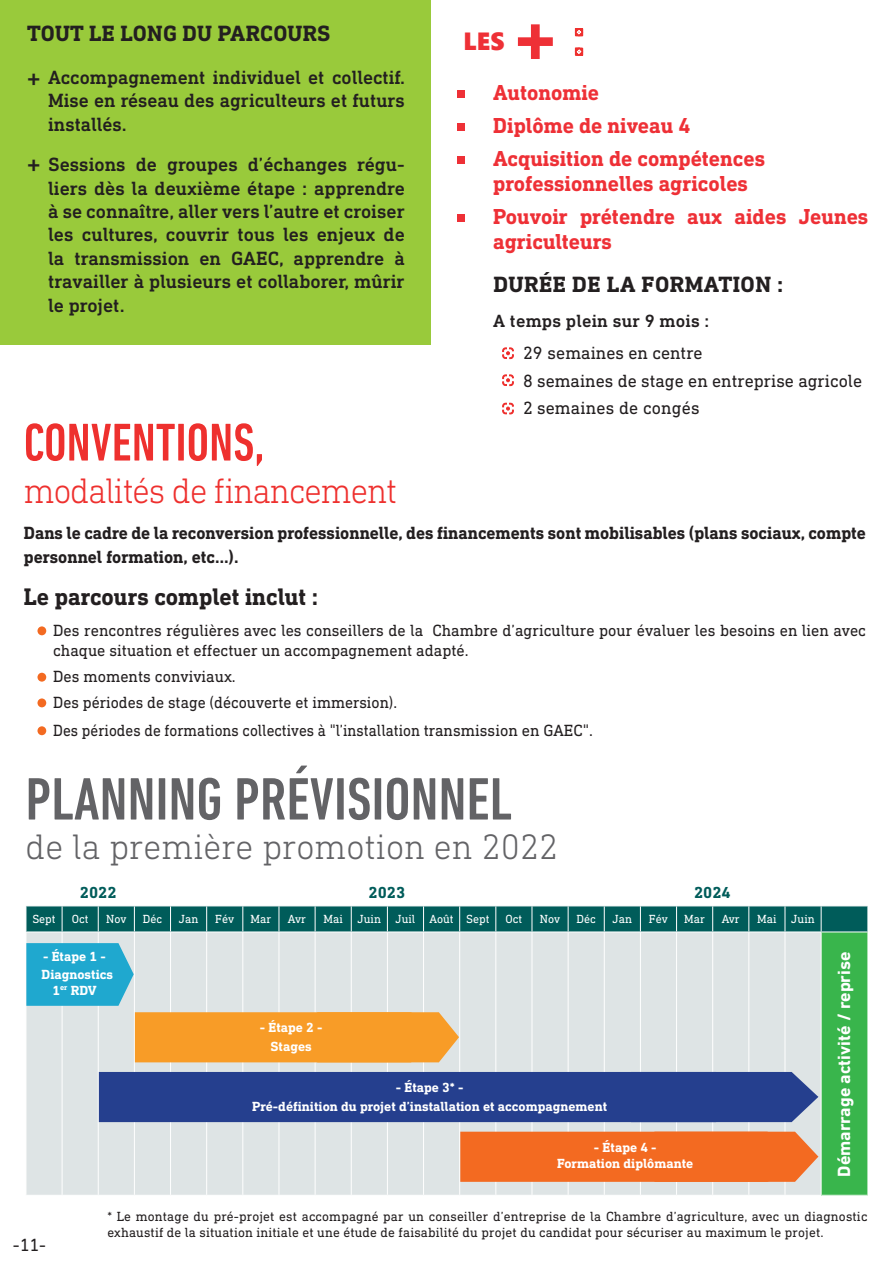
<style>
.page{position:relative;width:893px;height:1263px;background:#fff}
.page>*{position:absolute;margin:0;border:0;box-sizing:border-box;transform-origin:0 0}
.t1{font:71.55px "Segoe UI Black";color:#ee3036}
.TITRE_BOLD{font:500 condensed 60.75px "DIN Next LT Pro";color:#636366}
.TITRE_BOLD-2{font:500 condensed 54px "DIN Next LT Pro";color:#ee302e}
.TITRE_LIGHT{font:300 36px "DIN Next Slab Pro";color:#636366}
.TITRE_BOLD-3{font:300 36px "DIN Next Slab Pro";letter-spacing:-.03em;color:#ee302e}
.t2{font:24.9px "Segoe UI Black";color:#ee3036}
.INFO_Chiffre{font:700 24.3px "DIN Next Slab Pro";color:#231f20}
.t3{font:24.3px "Bebas";color:#231f20}
.INFO_Chiffre-2{font:700 22.5px "DIN Next Slab Pro";letter-spacing:.01em;color:#231f20}
.INFO_Chiffre-3{font:700 22.05px/25.2px "DIN Next Slab Pro";color:#ee3036}
.INFO_Chiffre-4{font:500 19.5px/23.4px "DIN Next Slab Pro";color:#231f20;text-align:justify}
.INFO_Chiffre-5{font:700 18px/24px "DIN Next Slab Pro";color:#231f20}
.INFO_Chiffre-6{font:18px "DIN Next Slab Pro";color:#231f20}
.t4{font:700 18px "DIN Next LT Pro";color:#fff}
.INFO_Chiffre-7{font:500 18px "DIN Next Slab Pro";letter-spacing:.01em;color:#231f20}
.INFO_Chiffre-8{font:16.5px/19.8px "DIN Next Slab Pro";color:#231f20}
.INFO_Chiffre-9{font:16.5px "DIN Next Slab Pro";color:#231f20;scale:.94 1}
.t5{font:700 16.2px "DIN Next Slab Pro";color:#005c5a}
.INFO_Chiffre-10{font:13.5px/16.2px "DIN Next Slab Pro";letter-spacing:.01em;color:#231f20}
.t6{font:700 13.5px "DIN Next Slab Pro";color:#fff}
.t7{font:12px "DIN Next Slab Pro";color:#fff}
.s1{font-family:"Segoe UI"}
</style>
<div class="page">
<svg style="left:502px;top:374px;width:12px;height:12px"></svg>
<svg style="left:502px;top:347px;width:12px;height:12px"></svg>
<svg style="left:502px;top:403px;width:12px;height:11px"></svg>
<div style="left:37px;top:626px;width:9px;height:9px;background:#f36a21;border-radius:50%"></div>
<div style="left:37px;top:673px;width:9px;height:9px;background:#f36a21;border-radius:50%"></div>
<div style="left:37px;top:698px;width:9px;height:9px;background:#f36a21;border-radius:50%"></div>
<div style="left:37px;top:726px;width:9px;height:9px;background:#f36a21;border-radius:50%"></div>
<div style="left:0;top:0;width:430px;height:344px;background:#99ca3b"></div>
<svg style="left:574px;top:28px;width:10px;height:28px"></svg>
<div style="left:575px;top:48px;width:8px;height:8px;border:7px solid #ee302e;border-radius:50%"></div>
<div style="left:457px;top:90px;width:8px;height:8px;background:#ee3036"></div>
<div style="left:457px;top:123px;width:8px;height:8px;background:#ee3036"></div>
<div style="left:457px;top:156px;width:8px;height:8px;background:#ee3036"></div>
<div style="left:457px;top:214px;width:8px;height:7px;background:#ee3036"></div>
<div style="left:27px;top:932px;width:794px;height:263px;background:#dee4e5"></div>
<div style="left:821px;top:932px;width:47px;height:263px;background:#39b54c"></div>
<hr style="left:62px;top:932px;width:1px;height:263px;background:#fff">
<hr style="left:98px;top:932px;width:1px;height:263px;background:#fff">
<hr style="left:134px;top:932px;width:1px;height:263px;background:#fff">
<hr style="left:170px;top:932px;width:1px;height:263px;background:#fff">
<hr style="left:206px;top:932px;width:1px;height:263px;background:#fff">
<hr style="left:242px;top:932px;width:1px;height:263px;background:#fff">
<hr style="left:279px;top:932px;width:1px;height:263px;background:#fff">
<hr style="left:315px;top:932px;width:1px;height:263px;background:#fff">
<hr style="left:351px;top:932px;width:1px;height:263px;background:#fff">
<hr style="left:387px;top:932px;width:1px;height:263px;background:#fff">
<hr style="left:423px;top:932px;width:1px;height:263px;background:#fff">
<hr style="left:459px;top:932px;width:1px;height:263px;background:#fff">
<hr style="left:495px;top:932px;width:1px;height:263px;background:#fff">
<hr style="left:531px;top:932px;width:1px;height:263px;background:#fff">
<hr style="left:568px;top:932px;width:1px;height:263px;background:#fff">
<hr style="left:604px;top:932px;width:1px;height:263px;background:#fff">
<hr style="left:640px;top:932px;width:1px;height:263px;background:#fff">
<hr style="left:676px;top:932px;width:1px;height:263px;background:#fff">
<hr style="left:712px;top:932px;width:1px;height:263px;background:#fff">
<hr style="left:748px;top:932px;width:1px;height:263px;background:#fff">
<hr style="left:784px;top:932px;width:1px;height:263px;background:#fff">
<hr style="left:821px;top:932px;width:1px;height:263px;background:#fff">
<hr style="left:867px;top:932px;width:1px;height:263px;background:#fff">
<svg style="left:26px;top:906px;width:842px;height:26px;background:#106664"></svg>
<svg style="left:26px;top:943px;width:108px;height:63px;background:#2eacd0"></svg>
<div style="left:99px;top:1072px;width:719px;height:50px;background:#253f8e"></div>
<div style="left:460px;top:1132px;width:358px;height:50px;background:#f36a21"></div>
<div style="left:135px;top:1012px;width:324px;height:50px;background:#f89c27"></div>
<p class="INFO_Chiffre-2" style="left:27px;top:20px;width:305px">TOUT LE LONG DU PARCOURS</p>
<p class="INFO_Chiffre-4" style="left:48px;top:66px;width:358px">Accompagnement individuel et collectif.<br>Mise en réseau des agriculteurs et futurs installés.</p>
<p class="INFO_Chiffre-4" style="left:48px;top:153px;width:358px">Sessions de groupes d’échanges régu&shy;liers dès la deuxième étape : apprendre à se connaître, aller vers l’autre et croiser les cultures, couvrir tous les enjeux de la transmission en GAEC, apprendre à travailler à plusieurs et collaborer, mûrir le projet.</p>
<p class="t3" style="left:27px;top:61px;width:15px">+</p>
<p class="t3" style="left:27px;top:147px;width:15px">+</p>
<p class="t2" style="left:463px;top:23px;width:43px">LES</p>
<p class="t1" style="left:509px;top:-15px;width:53px">+</p>
<p class="INFO_Chiffre-3" style="left:493px;top:80px;width:107px">Autonomie</p>
<p class="INFO_Chiffre-3" style="left:493px;top:113px;width:199px">Diplôme de niveau 4</p>
<p class="INFO_Chiffre-3" style="left:493px;top:146px;width:273px">Acquisition de compétences</p>
<p class="INFO_Chiffre-3" style="left:493px;top:171px;width:256px">professionnelles agricoles</p>
<p class="INFO_Chiffre-3" style="left:493px;top:204px;width:377px">Pouvoir prétendre aux aides Jeunes agriculteurs</p>
<p class="INFO_Chiffre-2" style="left:493px;top:271px;width:292px">DURÉE DE LA FORMATION :</p>
<p class="INFO_Chiffre-7" style="left:493px;top:310px;width:218px">A temps plein sur 9 mois :</p>
<p class="INFO_Chiffre-6" style="left:523px;top:342px;width:181px">29 semaines en centre</p>
<p class="INFO_Chiffre-6" style="left:523px;top:370px;width:341px">8 semaines de stage en entreprise agricole</p>
<p class="INFO_Chiffre-6" style="left:523px;top:398px;width:178px">2 semaines de congés</p>
<p class="TITRE_BOLD-2" style="left:24px;top:412px;width:242px">CONVENTIONS,</p>
<p class="TITRE_BOLD-3" style="left:24px;top:470px;width:375px">modalités de financement</p>
<p class="INFO_Chiffre-5" style="left:24px;top:521px;width:844px">Dans le cadre de la reconversion professionnelle, des financements sont mobilisables (plans sociaux, compte personnel formation, etc…).</p>
<p class="INFO_Chiffre" style="left:24px;top:582px;width:296px">Le parcours complet inclut :</p>
<p class="INFO_Chiffre-8" style="left:53px;top:620px;width:814px">Des rencontres régulières avec les conseillers de la Chambre d’agriculture pour évaluer les besoins en lien avec chaque situation et effectuer un accompagnement adapté.</p>
<p class="INFO_Chiffre-8" style="left:53px;top:666px;width:184px">Des moments conviviaux.</p>
<p class="INFO_Chiffre-8" style="left:53px;top:692px;width:346px">Des périodes de stage (découverte et immersion).</p>
<p class="INFO_Chiffre-9" style="left:53px;top:720px;width:576px">Des périodes de formations collectives à <span class="s1">"</span>l’installation transmission en GAEC<span class="s1">"</span>.</p>
<p class="TITRE_BOLD" style="left:26px;top:765px;width:488px">PLANNING PRÉVISIONNEL</p>
<p class="TITRE_LIGHT" style="left:26px;top:826px;width:534px">de la première promotion en 2022</p>
<p class="t5" style="left:80px;top:883px;width:38px">2022</p>
<p class="t5" style="left:369px;top:883px;width:38px">2023</p>
<p class="t5" style="left:694px;top:883px;width:38px">2024</p>
<p class="t7" style="left:32px;top:912px;width:25px">Sept</p>
<p class="t7" style="left:72px;top:912px;width:18px">Oct</p>
<p class="t7" style="left:106px;top:912px;width:22px">Nov</p>
<p class="t7" style="left:143px;top:912px;width:21px">Déc</p>
<p class="t7" style="left:179px;top:912px;width:21px">Jan</p>
<p class="t7" style="left:215px;top:912px;width:21px">Fév</p>
<p class="t7" style="left:250px;top:912px;width:22px">Mar</p>
<p class="t7" style="left:288px;top:912px;width:20px">Avr</p>
<p class="t7" style="left:323px;top:912px;width:21px">Mai</p>
<p class="t7" style="left:358px;top:912px;width:25px">Juin</p>
<p class="t7" style="left:396px;top:912px;width:21px">Juil</p>
<p class="t7" style="left:430px;top:912px;width:26px">Août</p>
<p class="t7" style="left:466px;top:912px;width:25px">Sept</p>
<p class="t7" style="left:505px;top:912px;width:18px">Oct</p>
<p class="t7" style="left:540px;top:912px;width:22px">Nov</p>
<p class="t7" style="left:576px;top:912px;width:21px">Déc</p>
<p class="t7" style="left:613px;top:912px;width:21px">Jan</p>
<p class="t7" style="left:649px;top:912px;width:21px">Fév</p>
<p class="t7" style="left:684px;top:912px;width:22px">Mar</p>
<p class="t7" style="left:722px;top:912px;width:20px">Avr</p>
<p class="t7" style="left:757px;top:912px;width:21px">Mai</p>
<p class="t7" style="left:791px;top:912px;width:25px">Juin</p>
<p class="t6" style="left:43px;top:948px;width:64px">- Étape 1 -</p>
<p class="t6" style="left:42px;top:966px;width:73px">Diagnostics</p>
<p class="t6" style="left:52px;top:982px;width:46px">1<sup>er</sup> RDV</p>
<p class="t6" style="left:260px;top:1019px;width:64px">- Étape 2 -</p>
<p class="t6" style="left:271px;top:1039px;width:43px">Stages</p>
<p class="t6" style="left:396px;top:1079px;width:69px">- Étape 3* -</p>
<p class="t6" style="left:252px;top:1098px;width:357px">Pré-définition du projet d’installation et accompagnement</p>
<p class="t6" style="left:594px;top:1140px;width:64px">- Étape 4 -</p>
<p class="t6" style="left:557px;top:1156px;width:138px">Formation diplômante</p>
<p class="t4" style="left:833px;top:1177px;width:227px;rotate:-90deg">Démarrage activité / reprise</p>
<p class="INFO_Chiffre-6" style="left:13px;top:1234px;width:35px">-11-</p>
<p class="INFO_Chiffre-10" style="left:107px;top:1208px;width:762px">* Le montage du pré-projet est accompagné par un conseiller d’entreprise de la Chambre d’agriculture, avec un diagnostic exhaustif de la situation initiale et une étude de faisabilité du projet du candidat pour sécuriser au maximum le projet.</p>
</div>
